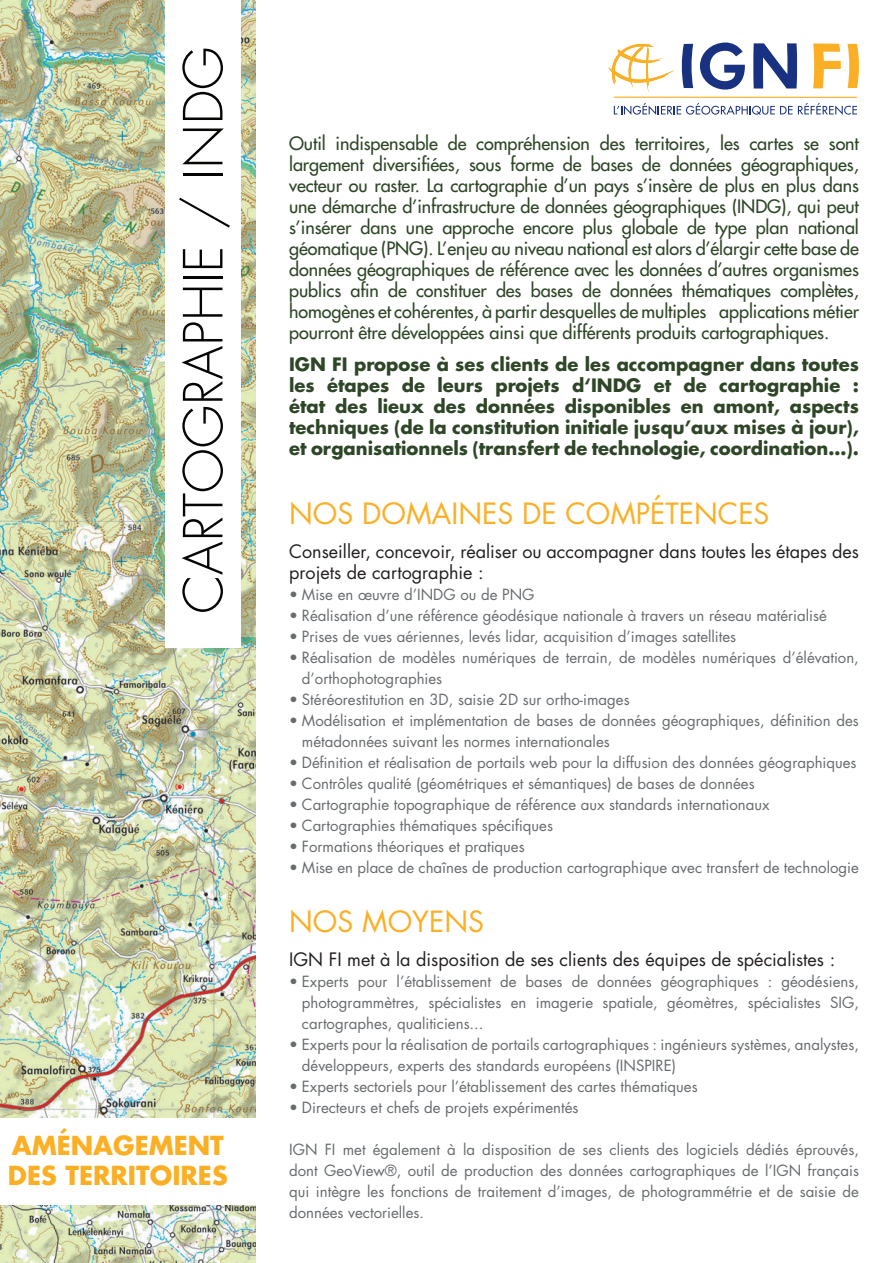
<style>
.page{position:relative;width:893px;height:1263px;background:#fff}
.page>*{position:absolute;margin:0;border:0;box-sizing:border-box;transform-origin:0 0}
.t1{font:300 52.5px "Futura";color:#050503}
.t2{font:28.5px "Futura";color:#fbaf25}
.t3{font:700 25.5px/30px "Futura";color:#fbaf25}
.t4{font:18px/21px "Futura";letter-spacing:-.005em;color:#2e4627;text-align:justify}
.t5{font:700 18px/21px "Futura";color:#2e4627;text-align:justify}
.t6{font:18px/21px "Futura";color:#231f20}
.t7{font:15px/21px "Futura";color:#676b6e}
</style>
<div class="page">
<img style="left:0;top:0;width:255px;height:1263px">
<hr style="left:614px;top:97px;width:243px;height:1px;background:#fbaf25">
<svg style="left:614px;top:103px;width:243px;height:12px"></svg>
<svg style="left:681px;top:44px;width:12px;height:44px"></svg>
<svg style="left:700px;top:43px;width:45px;height:47px"></svg>
<svg style="left:753px;top:43px;width:44px;height:46px"></svg>
<svg style="left:813px;top:44px;width:28px;height:44px"></svg>
<svg style="left:847px;top:44px;width:12px;height:44px"></svg>
<svg style="left:608px;top:44px;width:67px;height:48px"></svg>
<div style="left:165px;top:0;width:75px;height:647px;background:#fff"></div>
<div style="left:0;top:1118px;width:281px;height:86px;background:#fff"></div>
<h1 class="t1" style="left:170px;top:614px;width:568px;rotate:-90deg">CARTOGRAPHIE / INDG</h1>
<h3 class="t3" style="left:8px;top:1130px;width:221px">AMÉNAGEMENT<br>DES TERRITOIRES</h3>
<p class="t4" style="left:289px;top:133px;width:571px">Outil indispensable de compréhension des territoires, les cartes se sont largement diversifiées, sous forme de bases de données géographiques, vecteur ou raster. La cartographie d’un pays s’insère de plus en plus dans une démarche d’infrastructure de données géographiques (INDG), qui peut s’insérer dans une approche encore plus globale de type plan national géomatique (PNG). L’enjeu au niveau national est alors d’élargir cette base de données géographiques de référence avec les données d’autres organismes publics afin de constituer des bases de données thématiques complètes, homogènes et cohérentes, à partir desquelles de multiples applications métier pourront être développées ainsi que différents produits cartographiques.</p>
<p class="t5" style="left:289px;top:353px;width:571px">IGN FI propose à ses clients de les accompagner dans toutes les étapes de leurs projets d‘INDG et de cartographie : état des lieux des données disponibles en amont, aspects techniques (de la constitution initiale jusqu’aux mises à jour), et organisationnels (transfert de technologie, coordination…).</p>
<h2 class="t2" style="left:289px;top:494px;width:482px">NOS DOMAINES DE COMPÉTENCES</h2>
<p class="t6" style="left:289px;top:541px;width:571px">Conseiller, concevoir, réaliser ou accompagner dans toutes les étapes des projets de cartographie :</p>
<p class="t7" style="left:289px;top:584px;width:247px">• Mise en œuvre d’INDG ou de PNG</p>
<p class="t7" style="left:289px;top:605px;width:539px">• Réalisation d’une référence géodésique nationale à travers un réseau matérialisé</p>
<p class="t7" style="left:289px;top:626px;width:449px">• Prises de vues aériennes, levés lidar, acquisition d’images satellites</p>
<p class="t7" style="left:302px;top:647px;width:558px;text-indent:-13px">• Réalisation de modèles numériques de terrain, de modèles numériques d’élévation, d’orthophotographies</p>
<p class="t7" style="left:289px;top:689px;width:342px">• Stéréorestitution en 3D, saisie 2D sur ortho-images</p>
<p class="t7" style="left:302px;top:710px;width:558px;text-indent:-13px">• Modélisation et implémentation de bases de données géographiques, définition des métadonnées suivant les normes internationales</p>
<p class="t7" style="left:289px;top:752px;width:569px">• Définition et réalisation de portails web pour la diffusion des données géographiques</p>
<p class="t7" style="left:289px;top:773px;width:467px">• Contrôles qualité (géométriques et sémantiques) de bases de données</p>
<p class="t7" style="left:289px;top:794px;width:482px">• Cartographie topographique de référence aux standards internationaux</p>
<p class="t7" style="left:289px;top:815px;width:265px">• Cartographies thématiques spécifiques</p>
<p class="t7" style="left:289px;top:836px;width:237px">• Formations théoriques et pratiques</p>
<p class="t7" style="left:289px;top:857px;width:571px">• Mise en place de chaînes de production cartographique avec transfert de technologie</p>
<h2 class="t2" style="left:289px;top:902px;width:196px">NOS MOYENS</h2>
<p class="t6" style="left:289px;top:948px;width:548px">IGN FI met à la disposition de ses clients des équipes de spécialistes :</p>
<p class="t7" style="left:302px;top:970px;width:559px;text-align:justify;text-indent:-13px">• Experts pour l’établissement de bases de données géographiques : géodésiens, photogrammètres, spécialistes en imagerie spatiale, géomètres, spécialistes SIG, cartographes, qualiticiens...</p>
<p class="t7" style="left:302px;top:1033px;width:558px;text-indent:-13px">• Experts pour la réalisation de portails cartographiques : ingénieurs systèmes, analystes, développeurs, experts des standards européens (INSPIRE)</p>
<p class="t7" style="left:289px;top:1075px;width:410px">• Experts sectoriels pour l’établissement des cartes thématiques</p>
<p class="t7" style="left:289px;top:1096px;width:291px">• Directeurs et chefs de projets expérimentés</p>
<p class="t7" style="left:289px;top:1138px;width:571px;text-align:justify">IGN FI met également à la disposition de ses clients des logiciels dédiés éprouvés, dont GeoView®, outil de production des données cartographiques de l’IGN français qui intègre les fonctions de traitement d’images, de photogrammétrie et de saisie de données vectorielles.</p>
</div>
